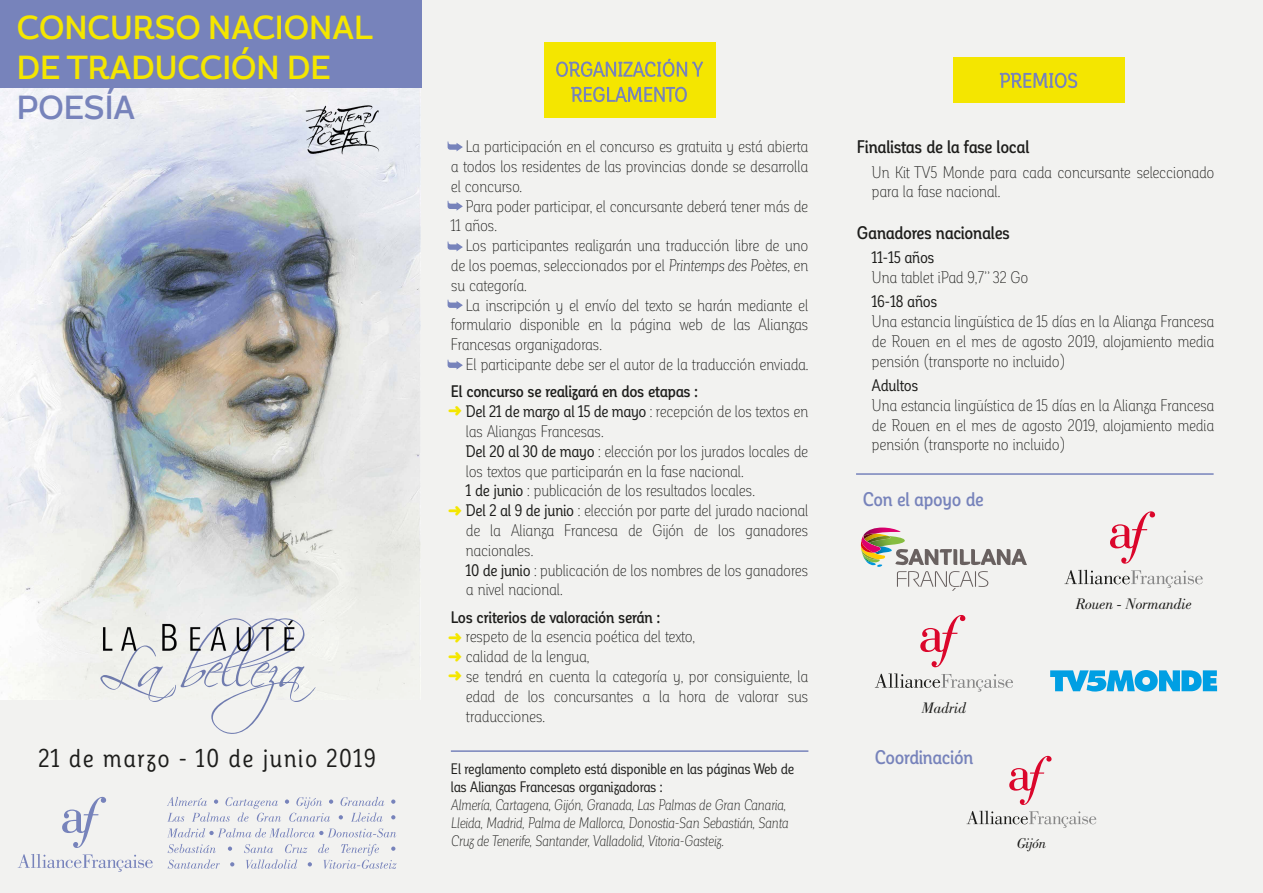
<style>
.page{position:relative;width:1263px;height:893px;background:#f2f2f0}
.page>*{position:absolute;margin:0;border:0;box-sizing:border-box;transform-origin:0 0}
.t1{font:57px "Scriptina";color:#7783bb}
.t2{font:500 33.3px/40px "Magallanes Cond";color:#f4e600}
.t3{font:500 33.3px "Magallanes Cond";color:#7783bb}
.t4{font:25.5px "Corporative Soft Cnd Alt";letter-spacing:.07em;color:#1d1d1b}
.t5{font:500 19.5px "Corporative Soft Cnd Alt";letter-spacing:-.015em;color:#7783bb}
.t6{font:500 18px "Corporative Soft Cnd Alt";letter-spacing:-.02em;color:#1d1d1b}
.t7{font:300 16.5px/19.8px "Corporative Soft Cnd Alt";letter-spacing:-.025em;color:#1d1d1b;text-align:justify}
.t8{font:500 16.5px "Corporative Soft Cnd Alt";letter-spacing:-.015em;color:#1d1d1b}
.t9{font:16.5px "Corporative Soft Cnd Alt";letter-spacing:-.02em;color:#1d1d1b}
.t10{font:italic 15.75px "Bodoni Std";letter-spacing:-.015em;color:#1d1d1b}
.t11{font:italic 300 15px/18px "Corporative Soft Cnd Alt";letter-spacing:-.02em;color:#1d1d1b}
.t12{font:15px/18px "Corporative Soft Cnd Alt";letter-spacing:-.02em;color:#1d1d1b}
.t13{font:italic 14.7px "Bodoni Std";letter-spacing:-.015em;color:#1d1d1b}
.s1{font-style:italic}
.s2{color:#f4e600}
.s3{font-weight:400}
</style>
<div class="page">
<div style="left:544px;top:43px;width:171px;height:75px;background:#f4e600"></div>
<svg style="left:556px;top:59px;width:147px;height:18px"></svg>
<svg style="left:571px;top:87px;width:116px;height:15px"></svg>
<div style="left:953px;top:58px;width:171px;height:45px;background:#f4e600"></div>
<svg style="left:1000px;top:73px;width:77px;height:15px"></svg>
<hr style="left:451px;top:750px;width:357px;height:2px;background:#7783bb">
<hr style="left:856px;top:473px;width:357px;height:2px;background:#7783bb">
<img style="left:0;top:87px;width:421px;height:612px">
<div style="left:0;top:0;width:421px;height:87px;background:#7783bb"></div>
<img style="left:98px;top:617px;width:206px;height:38px">
<img style="left:305px;top:103px;width:75px;height:53px">
<svg style="left:875px;top:673px;width:138px;height:19px"></svg>
<svg style="left:920px;top:615px;width:45px;height:52px"></svg>
<svg style="left:966px;top:811px;width:130px;height:17px"></svg>
<svg style="left:1009px;top:756px;width:42px;height:49px"></svg>
<svg style="left:1064px;top:570px;width:139px;height:18px"></svg>
<svg style="left:1110px;top:511px;width:45px;height:53px"></svg>
<svg style="left:448px;top:142px;width:15px;height:9px"></svg>
<svg style="left:448px;top:201px;width:15px;height:10px"></svg>
<svg style="left:448px;top:242px;width:15px;height:9px"></svg>
<svg style="left:448px;top:300px;width:15px;height:10px"></svg>
<svg style="left:448px;top:360px;width:15px;height:10px"></svg>
<svg style="left:1050px;top:670px;width:167px;height:22px"></svg>
<svg style="left:861px;top:527px;width:166px;height:64px"></svg>
<svg style="left:18px;top:854px;width:135px;height:18px"></svg>
<svg style="left:62px;top:797px;width:44px;height:51px"></svg>
<svg style="left:340px;top:797px;width:44px;height:9px"></svg>
<svg style="left:391px;top:799px;width:4px;height:5px"></svg>
<svg style="left:167px;top:797px;width:166px;height:25px"></svg>
<svg style="left:339px;top:815px;width:4px;height:4px"></svg>
<svg style="left:351px;top:812px;width:32px;height:10px"></svg>
<svg style="left:391px;top:815px;width:4px;height:4px"></svg>
<svg style="left:168px;top:828px;width:228px;height:9px"></svg>
<svg style="left:168px;top:844px;width:48px;height:9px"></svg>
<svg style="left:228px;top:846px;width:4px;height:5px"></svg>
<svg style="left:244px;top:844px;width:29px;height:9px"></svg>
<svg style="left:285px;top:844px;width:22px;height:9px"></svg>
<svg style="left:168px;top:859px;width:52px;height:10px"></svg>
<svg style="left:230px;top:862px;width:4px;height:4px"></svg>
<svg style="left:246px;top:859px;width:51px;height:10px"></svg>
<svg style="left:308px;top:862px;width:4px;height:4px"></svg>
<svg style="left:318px;top:844px;width:79px;height:25px"></svg>
<h2 class="t2" style="left:17px;top:8px;width:357px">CONCURSO NACIONAL<br>DE TRADUCCIÓN DE</h2>
<h2 class="t3" style="left:17px;top:86px;width:120px">POESÍA</h2>
<h1 class="t1" style="left:99px;top:634px;width:255px">L a be lleza</h1>
<h3 class="t4" style="left:38px;top:742px;width:339px">21 de marzo - 10 de junio 2019</h3>
<p class="t7" style="left:451px;top:136px;width:359px;text-indent:15px">La participación en el concurso es gratuita y está abierta a todos los residentes de las provincias donde se desarrolla el concurso.</p>
<p class="t7" style="left:451px;top:196px;width:359px;text-indent:15px">Para poder participar, el concursante deberá tener más de<br>11 años.</p>
<p class="t7" style="left:451px;top:235px;width:359px;text-indent:15px">Los participantes realizarán una traducción libre de uno de los poemas, seleccionados por el <span class="s1">Printemps des Poètes</span>, en su categoría.</p>
<p class="t7" style="left:451px;top:295px;width:359px;text-indent:15px">La inscripción y el envío del texto se harán mediante el formulario disponible en la página web de las Alianzas Francesas organizadoras.</p>
<p class="t7" style="left:466px;top:354px;width:344px">El participante debe ser el autor de la traducción enviada.</p>
<p class="t8" style="left:451px;top:382px;width:248px">El concurso se realizará en dos etapas :</p>
<p class="t7" style="left:448px;top:401px;width:362px"><span class="s2">➜</span> <span class="s3">Del 21 de marzo al 15 de mayo</span> : recepción de los textos en</p>
<p class="t7" style="left:466px;top:421px;width:139px">las Alianzas Francesas.</p>
<p class="t7" style="left:466px;top:441px;width:344px"><span class="s3">Del 20 al 30 de mayo</span> : elección por los jurados locales de</p>
<p class="t7" style="left:466px;top:460px;width:279px">los textos que participarán en la fase nacional.</p>
<p class="t7" style="left:466px;top:480px;width:291px"><span class="s3">1 de junio</span> : publicación de los resultados locales.</p>
<p class="t7" style="left:448px;top:500px;width:362px"><span class="s2">➜</span> <span class="s3">Del 2 al 9 de junio</span> : elección por parte del jurado nacional</p>
<p class="t7" style="left:466px;top:520px;width:344px">de la Alianza Francesa de Gijón de los ganadores</p>
<p class="t7" style="left:466px;top:540px;width:69px">nacionales.</p>
<p class="t7" style="left:466px;top:559px;width:344px"><span class="s3">10 de junio</span> : publicación de los nombres de los ganadores</p>
<p class="t7" style="left:466px;top:579px;width:98px">a nivel nacional.</p>
<p class="t8" style="left:451px;top:607px;width:211px">Los criterios de valoración serán :</p>
<p class="t7" style="left:448px;top:626px;width:248px"><span class="s2">➜</span> respeto de la esencia poética del texto,</p>
<p class="t7" style="left:448px;top:646px;width:143px"><span class="s2">➜</span> calidad de la lengua,</p>
<p class="t7" style="left:448px;top:666px;width:362px"><span class="s2">➜</span> se tendrá en cuenta la categoría y, por consiguiente, la</p>
<p class="t7" style="left:466px;top:686px;width:344px">edad de los concursantes a la hora de valorar sus</p>
<p class="t7" style="left:466px;top:706px;width:81px">traducciones.</p>
<p class="t12" style="left:451px;top:759px;width:345px">El reglamento completo está disponible en las páginas Web de las Alianzas Francesas organizadoras :</p>
<p class="t11" style="left:451px;top:795px;width:339px">Almería, Cartagena, Gijón, Granada, Las Palmas de Gran Canaria,<br>Lleida, Madrid, Palma de Mallorca, Donostia-San Sebastián, Santa<br>Cruz de Tenerife, Santander, Valladolid, Vitoria-Gasteiz.</p>
<p class="t6" style="left:857px;top:136px;width:174px">Finalistas de la fase local</p>
<p class="t7" style="left:872px;top:161px;width:344px">Un Kit TV5 Monde para cada concursante seleccionado para la fase nacional.</p>
<p class="t6" style="left:857px;top:222px;width:155px">Ganadores nacionales</p>
<p class="t9" style="left:872px;top:248px;width:64px">11-15 años</p>
<p class="t7" style="left:872px;top:267px;width:158px">Una tablet iPad 9,7’’ 32 Go</p>
<p class="t9" style="left:872px;top:292px;width:67px">16-18 años</p>
<p class="t7" style="left:872px;top:311px;width:344px">Una estancia lingüística de 15 días en la Alianza Francesa de Rouen en el mes de agosto 2019, alojamiento media pensión (transporte no incluido)</p>
<p class="t9" style="left:872px;top:375px;width:48px">Adultos</p>
<p class="t7" style="left:872px;top:395px;width:344px">Una estancia lingüística de 15 días en la Alianza Francesa de Rouen en el mes de agosto 2019, alojamiento media pensión (transporte no incluido)</p>
<p class="t5" style="left:863px;top:487px;width:122px">Con el apoyo de</p>
<p class="t10" style="left:1076px;top:595px;width:117px">Rouen - Normandie</p>
<p class="t10" style="left:922px;top:699px;width:46px">Madrid</p>
<p class="t5" style="left:875px;top:746px;width:100px">Coordinación</p>
<p class="t13" style="left:1017px;top:835px;width:31px">Gijón</p>
</div>
